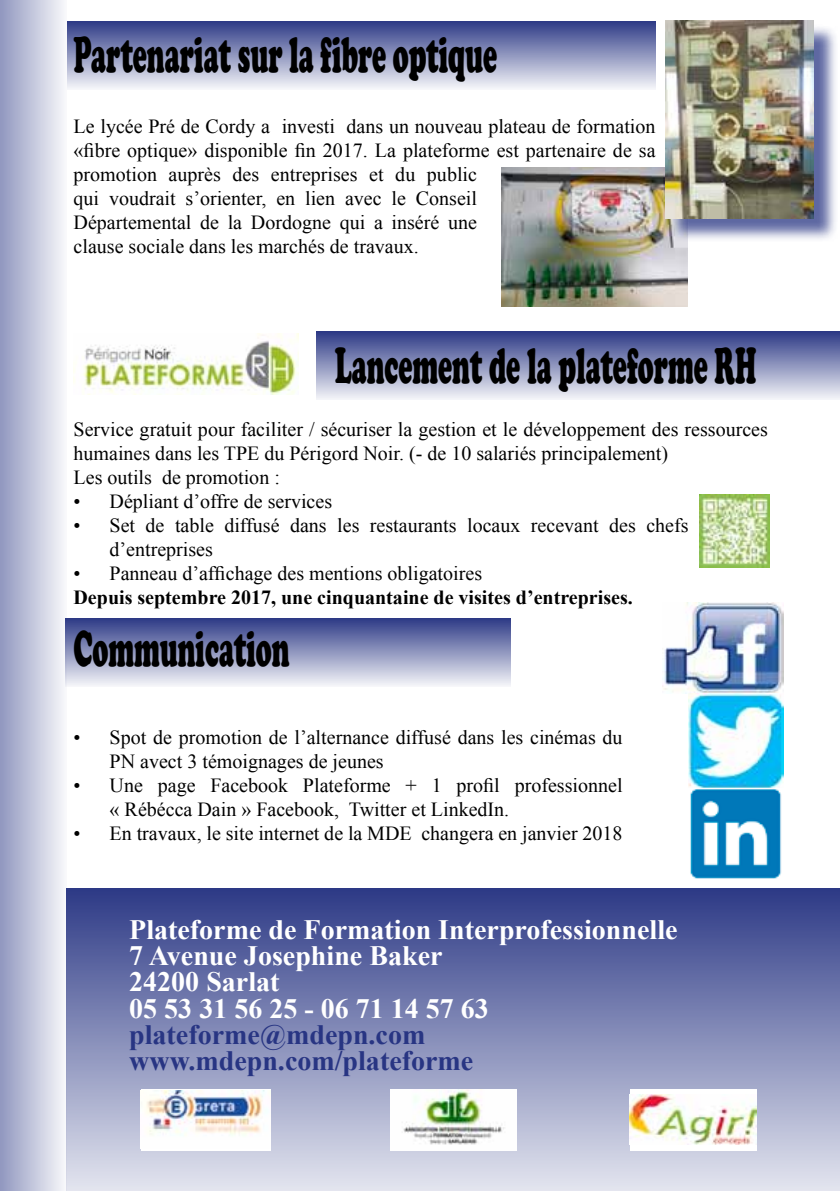
<style>
.page{position:relative;width:840px;height:1191px;background:#fff}
.page>*{position:absolute;margin:0;border:0;box-sizing:border-box;transform-origin:0 0}
.t1{font:900 52px "Cooper";color:#000;scale:.51 1}
.t2{font:700 28px/26px "Times New Roman";color:#fff}
.t3{font:700 28px/26px "Times New Roman";color:#283583}
.t4{font:20px/24px "Times New Roman";color:#000}
.t5{font:700 20px "Times New Roman";color:#000}
</style>
<div class="page">
<div style="left:67px;top:21px;width:588px;height:68px;background:linear-gradient(to bottom,#2d3a86,#f1f2f7)"></div>
<div style="left:0;top:0;width:67px;height:1191px;background:linear-gradient(to right,#9097bf,#f9f9fb)"></div>
<img style="left:501px;top:167px;width:185px;height:139px">
<div style="left:668px;top:24px;width:169px;height:219px;background:#283583;opacity:.75"></div>
<img style="left:665px;top:21px;width:147px;height:197px">
<div style="left:316px;top:332px;width:523px;height:68px;background:linear-gradient(to bottom,#2e3b86,#f2f2f7)"></div>
<div style="left:65px;top:618px;width:445px;height:68px;background:linear-gradient(to bottom,#2d3986,#f0f1f6)"></div>
<img style="left:73px;top:333px;width:225px;height:61px">
<img style="left:662px;top:602px;width:120px;height:92px">
<img style="left:688px;top:694px;width:94px;height:184px">
<div style="left:67px;top:888px;width:772px;height:303px;background:linear-gradient(to bottom,#2c3985,#e4e5ef)"></div>
<img style="left:699px;top:494px;width:70px;height:73px">
<div style="left:141px;top:1089px;width:129px;height:61px;background:#fff"></div>
<img style="left:146px;top:1090px;width:119px;height:45px">
<img style="left:390px;top:1089px;width:126px;height:61px">
<div style="left:629px;top:1089px;width:127px;height:61px;background:#fff"></div>
<img style="left:629px;top:1094px;width:127px;height:50px">
<h1 class="t1" style="left:73px;top:25px;width:832px">Partenariat sur la fibre optique</h1>
<p class="t4" style="left:73px;top:114px;width:583px">Le lycée Pré de Cordy a investi dans un nouveau plateau de formation «fibre optique» disponible fin 2017. La plateforme est partenaire de sa promotion auprès des entreprises et du public<br>qui voudrait s’orienter, en lien avec le Conseil<br>Départemental de la Dordogne qui a inséré une<br>clause sociale dans les marchés de travaux.</p>
<h1 class="t1" style="left:334px;top:335px;width:827px">Lancement de la plateforme RH</h1>
<p class="t4" style="left:73px;top:417px;width:695px">Service gratuit pour faciliter / sécuriser la gestion et le développement des ressources humaines dans les TPE du Périgord Noir. (- de 10 salariés principalement)<br>Les outils de promotion :</p>
<p class="t4" style="left:73px;top:489px;width:260px">• Dépliant d’offre de services</p>
<p class="t4" style="left:109px;top:513px;width:580px;text-indent:-36px">• Set de table diffusé dans les restaurants locaux recevant des chefs d’entreprises</p>
<p class="t4" style="left:73px;top:561px;width:410px">• Panneau d’affichage des mentions obligatoires</p>
<p class="t5" style="left:73px;top:584px;width:560px">Depuis septembre 2017, une cinquantaine de visites d’entreprises.</p>
<h1 class="t1" style="left:73px;top:618px;width:425px">Communication</h1>
<p class="t4" style="left:109px;top:724px;width:514px;text-indent:-36px">• Spot de promotion de l’alternance diffusé dans les cinémas du<br>PN avect 3 témoignages de jeunes</p>
<p class="t4" style="left:110px;top:772px;width:514px;text-indent:-36px">• Une page Facebook Plateforme + 1 profil professionnel « Rébécca Dain » Facebook, Twitter et LinkedIn.</p>
<p class="t4" style="left:74px;top:820px;width:550px">• En travaux, le site internet de la MDE changera en janvier 2018</p>
<h2 class="t2" style="left:129px;top:916px;width:549px">Plateforme de Formation Interprofessionnelle<br>7 Avenue Josephine Baker<br>24200 Sarlat<br>05 53 31 56 25 - 06 71 14 57 63</h2>
<h2 class="t3" style="left:129px;top:1020px;width:345px">plateforme@mdepn.com www.mdepn.com/plateforme</h2>
</div>
